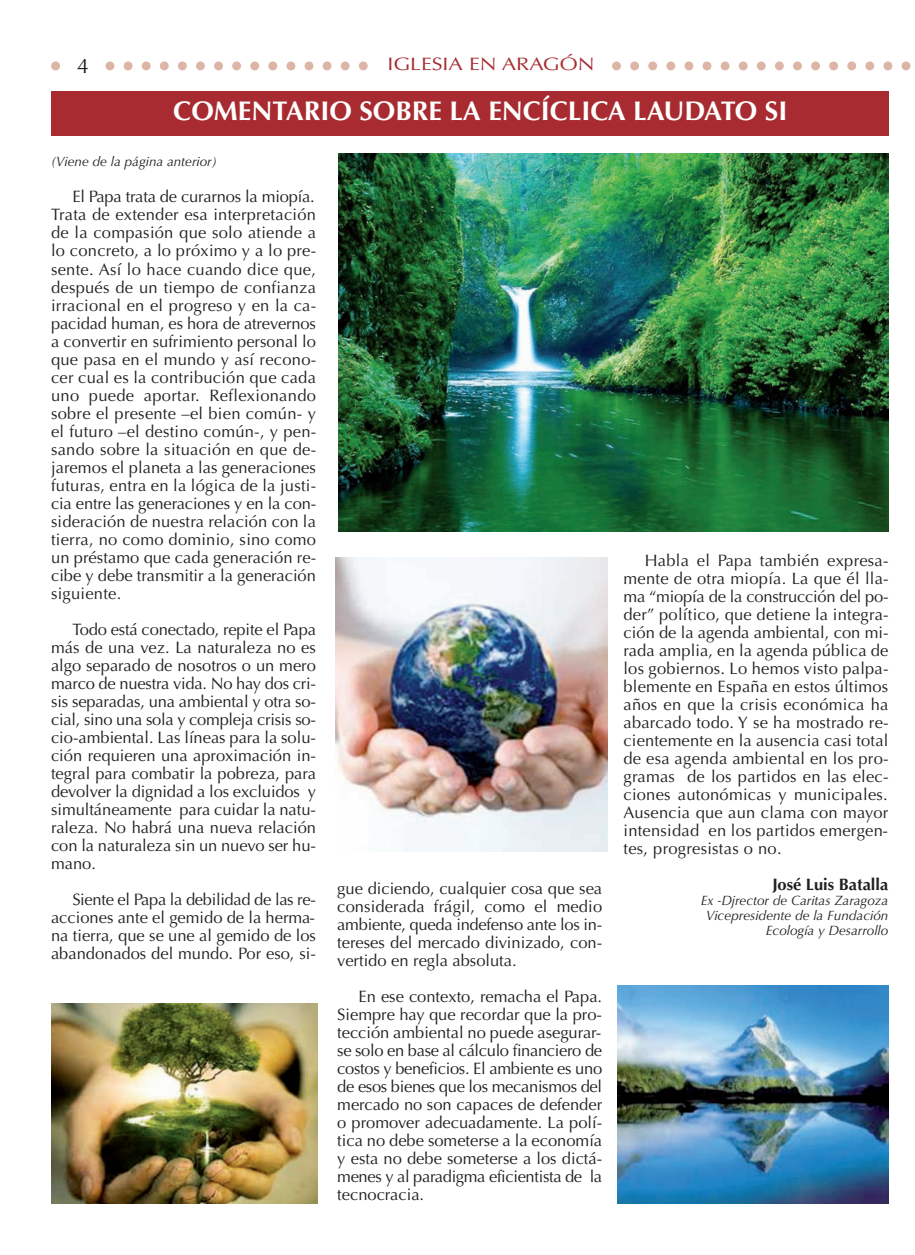
<style>
.page{position:relative;width:915px;height:1255px;background:#fff}
.page>*{position:absolute;margin:0;border:0;box-sizing:border-box;transform-origin:0 0}
.t1{font:700 27px "Optima";color:#fff}
.t2{font:21px "Optima";color:#231f20}
.t3{font:18px "Optima";color:#a72b30;scale:1.2 1}
.t4{font:16.5px/18px "Optima";color:#231f20;text-align:justify}
.t5{font:700 16.5px "Optima";color:#231f20}
.t6{font:italic 13.5px/15px "Optima";color:#231f20;text-align:right}
</style>
<div class="page">
<svg style="left:51px;top:61px;width:860px;height:9px"></svg>
<div style="left:371px;top:51px;width:239px;height:30px;background:#fff"></div>
<div style="left:69px;top:51px;width:28px;height:30px;background:#fff"></div>
<div style="left:51px;top:91px;width:837px;height:45px;background:#a72b30"></div>
<img style="left:338px;top:153px;width:550px;height:378px">
<img style="left:51px;top:1003px;width:266px;height:200px">
<img style="left:617px;top:985px;width:271px;height:218px">
<img style="left:335px;top:557px;width:272px;height:294px">
<p class="t2" style="left:77px;top:57px;width:13px">4</p>
<p class="t3" style="left:387px;top:57px;width:174px">IGLESIA EN ARAGÓN</p>
<p class="t1" style="left:173px;top:100px;width:615px">COMENTARIO SOBRE LA ENCÍCLICA LAUDATO SI</p>
<p class="t6" style="left:51px;top:156px;width:167px">(Viene de la página anterior)</p>
<p class="t4" style="left:51px;top:189px;width:267px;text-indent:21px">El Papa trata de curarnos la miopía.<br>Trata de extender esa interpretación de la compasión que solo atiende a lo concreto, a lo próximo y a lo pre&shy;sente. Así lo hace cuando dice que, después de un tiempo de confianza irracional en el progreso y en la ca&shy;pacidad human, es hora de atrevernos a convertir en sufrimiento personal lo que pasa en el mundo y así recono&shy;cer cual es la contribución que cada uno puede aportar. Reflexionando sobre el presente –el bien común- y el futuro –el destino común-, y pen&shy;sando sobre la situación en que de&shy;jaremos el planeta a las generaciones futuras, entra en la lógica de la justi&shy;cia entre las generaciones y en la con&shy;sideración de nuestra relación con la tierra, no como dominio, sino como un préstamo que cada generación re&shy;cibe y debe transmitir a la generación siguiente.</p>
<p class="t4" style="left:51px;top:621px;width:266px;text-indent:21px">Todo está conectado, repite el Papa más de una vez. La naturaleza no es algo separado de nosotros o un mero marco de nuestra vida. No hay dos cri&shy;sis separadas, una ambiental y otra so&shy;cial, sino una sola y compleja crisis so&shy;cio-ambiental. Las líneas para la solu&shy;ción requieren una aproximación in&shy;tegral para combatir la pobreza, para devolver la dignidad a los excluidos y simultáneamente para cuidar la natu&shy;raleza. No habrá una nueva relación con la naturaleza sin un nuevo ser hu&shy;mano.</p>
<p class="t4" style="left:51px;top:891px;width:266px;text-indent:21px">Siente el Papa la debilidad de las re&shy;acciones ante el gemido de la herma&shy;na tierra, que se une al gemido de los abandonados del mundo. Por eso, si-</p>
<p class="t4" style="left:337px;top:880px;width:266px">gue diciendo, cualquier cosa que sea considerada frágil, como el medio ambiente, queda indefenso ante los in&shy;tereses del mercado divinizado, con&shy;vertido en regla absoluta.</p>
<p class="t4" style="left:337px;top:988px;width:266px;text-indent:21px">En ese contexto, remacha el Papa.<br>Siempre hay que recordar que la pro&shy;tección ambiental no puede asegurar&shy;se solo en base al cálculo financiero de costos y beneficios. El ambiente es uno de esos bienes que los mecanismos del mercado no son capaces de defender o promover adecuadamente. La polí&shy;tica no debe someterse a la economía y esta no debe someterse a los dictá&shy;menes y al paradigma eficientista de la tecnocracia.</p>
<p class="t4" style="left:623px;top:552px;width:267px;text-indent:21px">Habla el Papa también expresa&shy;mente de otra miopía. La que él lla&shy;ma “miopía de la construcción del po&shy;der” político, que detiene la integra&shy;ción de la agenda ambiental, con mi&shy;rada amplia, en la agenda pública de los gobiernos. Lo hemos visto palpa&shy;blemente en España en estos últimos años en que la crisis económica ha abarcado todo. Y se ha mostrado re&shy;cientemente en la ausencia casi total de esa agenda ambiental en los pro&shy;gramas de los partidos en las elec&shy;ciones autonómicas y municipales.<br>Ausencia que aun clama con mayor intensidad en los partidos emergen&shy;tes, progresistas o no.</p>
<p class="t5" style="left:772px;top:877px;width:117px">José Luis Batalla</p>
<p class="t6" style="left:700px;top:893px;width:189px">Ex -Djrector de Caritas Zaragoza<br>Vicepresidente de la Fundación<br>Ecología y Desarrollo</p>
</div>
